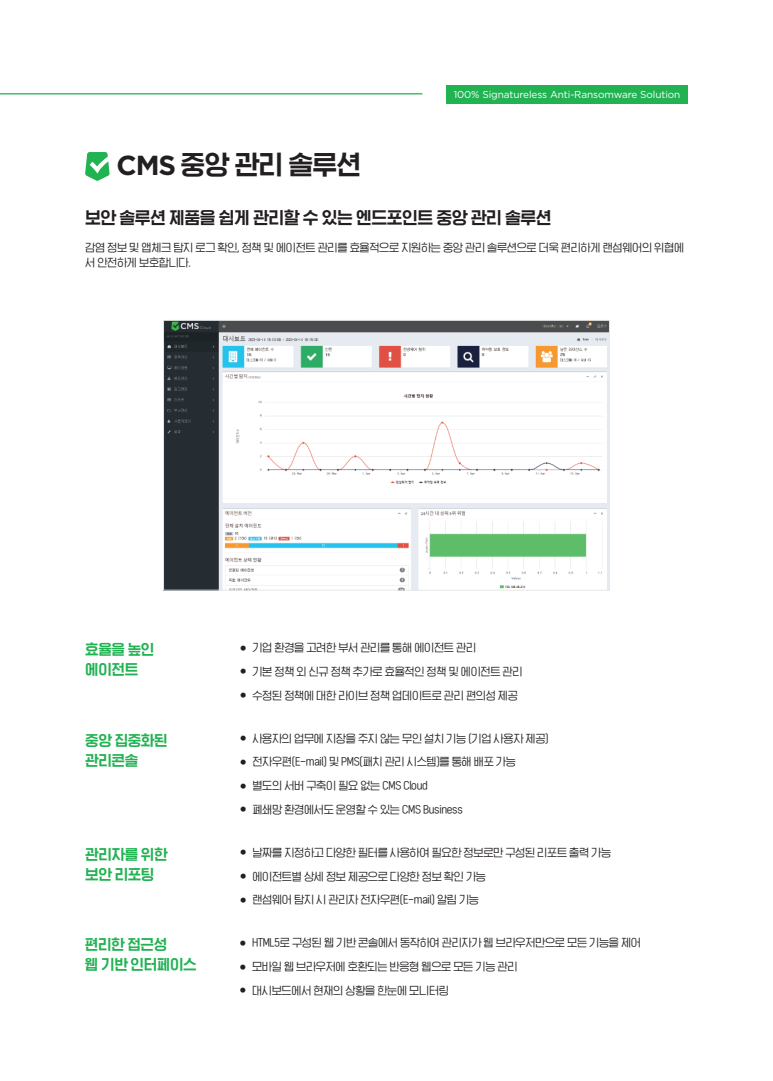
<style>
.page{position:relative;width:773px;height:1081px;background:#fff}
.page>*{position:absolute;margin:0;border:0;box-sizing:border-box;transform-origin:0 0}
.t1{font:27.5px "HGG Gothicssi 80 g";letter-spacing:-.025em;color:#231f20}
.t2{font:17.5px "HGG Gothicssi 80 g";letter-spacing:-.025em;color:#231f20}
.t3{font:15px/20px "HGG Gothicssi 80 g";letter-spacing:-.025em;color:#21b252}
.t4{font:11.25px/15px "HGG Gothicssi 40 g";letter-spacing:-.025em;color:#231f20}
.t5{font:10px "Gotham";letter-spacing:-.01em;color:#fff}
.s1{font-family:"Gotham";font-weight:700}
.s2{font-size:6.25px}
</style>
<div class="page">
<hr style="left:0;top:93px;width:422px;height:1px;background:#21b252">
<div style="left:446px;top:85px;width:241px;height:19px;background:#21b252"></div>
<img style="left:165px;top:322px;width:442px;height:266px">
<div style="left:163px;top:320px;width:446px;height:270px;border:1px solid #e6e7e9"></div>
<svg style="left:85px;top:152px;width:25px;height:29px"></svg>
<h1 class="t1" style="left:117px;top:150px;width:246px"><span class="s1">CMS</span> 중앙 관리 솔루션</h1>
<p class="t5" style="left:453px;top:88px;width:228px">100% Signatureless Anti-Ransomware Solution</p>
<h2 class="t2" style="left:85px;top:208px;width:467px">보안 솔루션 제품을 쉽게 관리할 수 있는 엔드포인트 중앙 관리 솔루션</h2>
<p class="t4" style="left:85px;top:240px;width:600px">감염 정보 및 앱체크 탐지 로그 확인, 정책 및 에이전트 관리를 효율적으로 지원하는 중앙 관리 솔루션으로 더욱 편리하게 랜섬웨어의 위협에 서 안전하게 보호합니다.</p>
<h3 class="t3" style="left:85px;top:640px;width:71px">효율을 높인 에이전트</h3>
<p class="t4" style="left:240px;top:640px;width:237px"><span class="s2">●</span> 기업 환경을 고려한 부서 관리를 통해 에이전트 관리</p>
<p class="t4" style="left:240px;top:664px;width:284px"><span class="s2">●</span> 기본 정책 외 신규 정책 추가로 효율적인 정책 및 에이전트 관리</p>
<p class="t4" style="left:240px;top:688px;width:279px"><span class="s2">●</span> 수정된 정책에 대한 라이브 정책 업데이트로 관리 편의성 제공</p>
<h3 class="t3" style="left:85px;top:730px;width:84px">중앙 집중화된 관리콘솔</h3>
<p class="t4" style="left:240px;top:731px;width:310px"><span class="s2">●</span> 사용자의 업무에 지장을 주지 않는 무인 설치 기능 (기업 사용자 제공)</p>
<p class="t4" style="left:240px;top:754px;width:277px"><span class="s2">●</span> 전자우편(E-mail) 및 PMS(패치 관리 시스템)를 통해 배포 가능</p>
<p class="t4" style="left:240px;top:778px;width:189px"><span class="s2">●</span> 별도의 서버 구축이 필요 없는 CMS Cloud</p>
<p class="t4" style="left:240px;top:802px;width:224px"><span class="s2">●</span> 폐쇄망 환경에서도 운영할 수 있는 CMS Business</p>
<h3 class="t3" style="left:85px;top:845px;width:84px">관리자를 위한 보안 리포팅</h3>
<p class="t4" style="left:240px;top:845px;width:372px"><span class="s2">●</span> 날짜를 지정하고 다양한 필터를 사용하여 필요한 정보로만 구성된 리포트 출력 가능</p>
<p class="t4" style="left:240px;top:869px;width:247px"><span class="s2">●</span> 에이전트별 상세 정보 제공으로 다양한 정보 확인 가능</p>
<p class="t4" style="left:240px;top:892px;width:240px"><span class="s2">●</span> 랜섬웨어 탐지 시 관리자 전자우편(E-mail) 알림 기능</p>
<h3 class="t3" style="left:85px;top:935px;width:113px">편리한 접근성<br>웹 기반 인터페이스</h3>
<p class="t4" style="left:240px;top:935px;width:402px"><span class="s2">●</span> HTML5로 구성된 웹 기반 콘솔에서 동작하여 관리자가 웹 브라우저만으로 모든 기능을 제어</p>
<p class="t4" style="left:240px;top:959px;width:279px"><span class="s2">●</span> 모바일 웹 브라우저에 호환되는 반응형 웹으로 모든 기능 관리</p>
<p class="t4" style="left:240px;top:983px;width:210px"><span class="s2">●</span> 대시보드에서 현재의 상황을 한눈에 모니터링</p>
</div>
